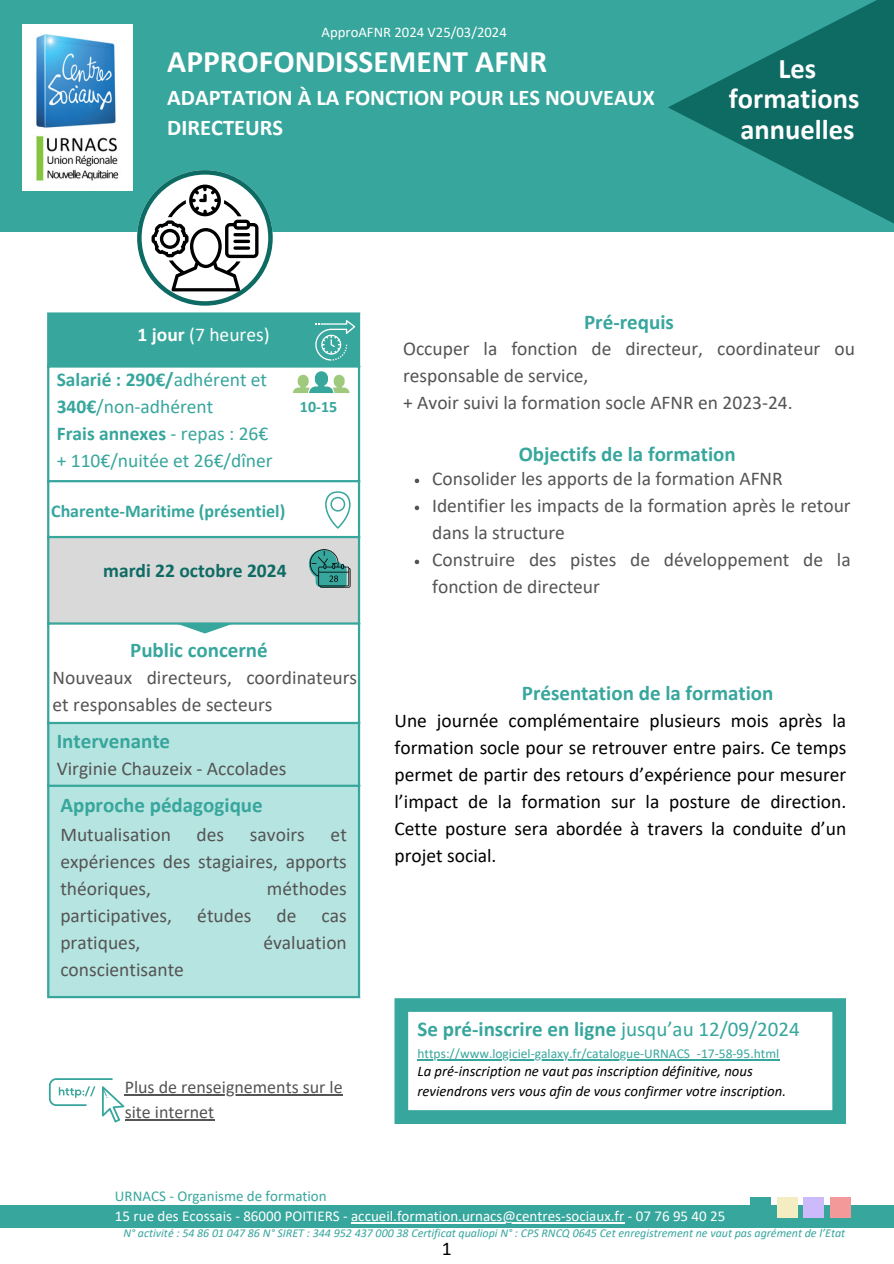
<style>
.page{position:relative;width:894px;height:1264px;background:#fff}
.page>*{position:absolute;margin:0;border:0;box-sizing:border-box;transform-origin:0 0}
.t1{font:700 31.5px "Calibri";color:#fff}
.t2{font:700 28.5px/30.3px "Calibri";color:#fefefe;text-align:center}
.t3{font:700 22.5px/30.3px "Calibri";color:#fff}
.t4{font:700 21px "Calibri";color:#37a69d}
.t5{font:19.5px/27px "Calibri";color:#545454}
.t6{font:19.5px/27px "Calibri";color:#000;text-align:justify}
.t7{font:19.5px/27px "Calibri";color:#37a69d}
.t8{font:700 19.5px "Calibri";color:#0e6b64}
.t9{font:19.5px "Calibri";color:#fff}
.t10{font:18px "Calibri";color:#545454}
.t11{font:700 18px "Calibri";color:#37a69d}
.t12{font:700 15.9px "Calibri";color:#37a69d}
.t13{font:15px "Calibri";color:#fff}
.t14{font:15px "Calibri";color:#37a69d}
.t15{font:italic 14.7px "Calibri";color:#000}
.t16{font:14.7px "Calibri";color:#fff}
.t17{font:13.5px "Calibri";color:#37a69d}
.t18{font:italic 12px "Calibri";color:#37a69d}
.s1{font-weight:700}
.s2{font-weight:400}
</style>
<div class="page">
<div style="left:0;top:0;width:893px;height:232px;background:#37a69d"></div>
<svg style="left:668px;top:0;width:225px;height:223px;fill:#0e6b64"></svg>
<div style="left:48px;top:313px;width:311px;height:54px;background:#37a69d"></div>
<div style="left:48px;top:537px;width:311px;height:86px;background:#d9d9d9"></div>
<div style="left:49px;top:724px;width:309px;height:271px;background:#b6e4e0"></div>
<hr style="left:47px;top:315px;width:2px;height:680px;background:#37a69d">
<hr style="left:358px;top:315px;width:2px;height:680px;background:#37a69d">
<hr style="left:47px;top:312px;width:313px;height:3px;background:#37a69d">
<hr style="left:47px;top:480px;width:313px;height:2px;background:#37a69d">
<hr style="left:47px;top:536px;width:313px;height:2px;background:#37a69d">
<hr style="left:47px;top:622px;width:313px;height:2px;background:#37a69d">
<hr style="left:47px;top:722px;width:313px;height:2px;background:#37a69d">
<hr style="left:47px;top:784px;width:313px;height:3px;background:#37a69d">
<hr style="left:47px;top:995px;width:313px;height:3px;background:#37a69d">
<svg style="left:177px;top:624px;width:55px;height:9px"></svg>
<svg style="left:394px;top:998px;width:451px;height:126px"></svg>
<img style="left:22px;top:24px;width:110px;height:167px">
<svg style="left:309px;top:549px;width:41px;height:38px"></svg>
<svg style="left:315px;top:320px;width:40px;height:40px"></svg>
<svg style="left:49px;top:1078px;width:75px;height:44px"></svg>
<svg style="left:325px;top:491px;width:25px;height:37px"></svg>
<svg style="left:414px;top:478px;width:5px;height:5px"></svg>
<svg style="left:414px;top:505px;width:5px;height:5px"></svg>
<svg style="left:414px;top:559px;width:5px;height:5px"></svg>
<hr style="left:417px;top:1059px;width:362px;height:1px;background:#37a69d">
<hr style="left:125px;top:1094px;width:218px;height:1px;background:#545454">
<hr style="left:125px;top:1119px;width:89px;height:1px;background:#545454">
<svg style="left:137px;top:170px;width:135px;height:135px"></svg>
<div style="left:0;top:1204px;width:893px;height:23px;background:#37a69d"></div>
<div style="left:750px;top:1197px;width:20px;height:20px;background:#37a69d"></div>
<div style="left:776px;top:1197px;width:21px;height:20px;background:#f5edc2"></div>
<div style="left:803px;top:1197px;width:20px;height:20px;background:#ccbafa"></div>
<div style="left:829px;top:1197px;width:21px;height:20px;background:#f3999a"></div>
<hr style="left:351px;top:1222px;width:273px;height:1px;background:#fff">
<svg style="left:292px;top:371px;width:58px;height:23px"></svg>
<p class="t16" style="left:321px;top:26px;width:187px">ApproAFNR 2024 V25/03/2024</p>
<h1 class="t1" style="left:167px;top:48px;width:381px">APPROFONDISSEMENT AFNR</h1>
<p class="t3" style="left:167px;top:84px;width:489px">ADAPTATION À LA FONCTION POUR LES NOUVEAUX<br>DIRECTEURS</p>
<p class="t2" style="left:728px;top:56px;width:132px">Les formations annuelles</p>
<h3 class="t9" style="left:137px;top:326px;width:133px"><span class="s1">1 jour</span> (7 heures)</h3>
<h4 class="t7" style="left:57px;top:367px;width:217px"><span class="s1">Salarié : 290€/</span>adhérent et<br><span class="s1">340€</span>/non-adhérent<br><span class="s1">Frais annexes</span> - repas : 26€ + 110€/nuitée et 26€/dîner</h4>
<h2 class="t11" style="left:51px;top:503px;width:235px">Charente-Maritime (présentiel)</h2>
<p class="t12" style="left:300px;top:399px;width:39px">10-15</p>
<p class="t8" style="left:103px;top:563px;width:185px">mardi 22 octobre 2024</p>
<p class="t4" style="left:130px;top:641px;width:139px">Public concerné</p>
<p class="t5" style="left:53px;top:666px;width:306px">Nouveaux directeurs, coordinateurs et responsables de secteurs</p>
<h6 class="t4" style="left:57px;top:732px;width:115px">Intervenante</h6>
<p class="t5" style="left:57px;top:757px;width:231px">Virginie Chauzeix - Accolades</p>
<p class="t4" style="left:60px;top:796px;width:204px">Approche pédagogique</p>
<h4 class="t5" style="left:60px;top:822px;width:112px">Mutualisation</h4>
<h4 class="t5" style="left:196px;top:822px;width:29px">des</h4>
<h4 class="t5" style="left:250px;top:822px;width:56px">savoirs</h4>
<h4 class="t5" style="left:60px;top:822px;width:288px;text-align:justify;text-indent:270px">et expériences des stagiaires, apports théoriques,</h4>
<h4 class="t5" style="left:267px;top:876px;width:81px">méthodes</h4>
<h4 class="t5" style="left:60px;top:903px;width:113px">participatives,</h4>
<h4 class="t5" style="left:197px;top:903px;width:56px">études</h4>
<h4 class="t5" style="left:276px;top:903px;width:21px">de</h4>
<h4 class="t5" style="left:321px;top:903px;width:27px">cas</h4>
<h4 class="t5" style="left:60px;top:930px;width:82px">pratiques,</h4>
<h4 class="t5" style="left:263px;top:930px;width:85px">évaluation</h4>
<h4 class="t5" style="left:60px;top:957px;width:125px">conscientisante</h4>
<h6 class="t4" style="left:584px;top:313px;width:91px">Pré-requis</h6>
<p class="t5" style="left:403px;top:336px;width:453px">Occuper la fonction de directeur, coordinateur ou responsable de service,<br>+ Avoir suivi la formation socle AFNR en 2023-24.</p>
<h5 class="t4" style="left:518px;top:445px;width:218px">Objectifs de la formation</h5>
<p class="t5" style="left:432px;top:467px;width:352px">Consolider les apports de la formation AFNR</p>
<h5 class="t5" style="left:432px;top:494px;width:420px">Identifier les impacts de la formation après le retour dans la structure</h5>
<h4 class="t5" style="left:432px;top:548px;width:420px">Construire des pistes de développement de la fonction de directeur</h4>
<h6 class="t4" style="left:521px;top:684px;width:253px">Présentation de la formation</h6>
<h6 class="t6" style="left:394px;top:709px;width:453px">Une journée complémentaire plusieurs mois après la formation socle pour se retrouver entre pairs. Ce temps permet de partir des retours d’expérience pour mesurer l’impact de la formation sur la posture de direction.<br>Cette posture sera abordée à travers la conduite d’un projet social.</h6>
<h4 class="t4" style="left:417px;top:1019px;width:383px">Se pré-inscrire en ligne <span class="s2">jusqu’au 12/09/2024</span></h4>
<h6 class="t17" style="left:417px;top:1047px;width:363px">https://www.logiciel-galaxy.fr/catalogue-URNACS_-17-58-95.html</h6>
<h4 class="t15" style="left:417px;top:1065px;width:336px">La pré-inscription ne vaut pas inscription définitive, nous</h4>
<h6 class="t10" style="left:125px;top:1079px;width:219px">Plus de renseignements sur le</h6>
<h4 class="t15" style="left:417px;top:1085px;width:370px">reviendrons vers vous afin de vous confirmer votre inscription.</h4>
<h6 class="t10" style="left:125px;top:1104px;width:91px">site internet</h6>
<p class="t14" style="left:115px;top:1190px;width:213px">URNACS - Organisme de formation</p>
<p class="t13" style="left:115px;top:1209px;width:611px">15 rue des Ecossais - 86000 POITIERS - accueil.formation.urnacs@centres-sociaux.fr - 07 76 95 40 25</p>
<p class="t18" style="left:123px;top:1228px;width:723px">N° activité : 54 86 01 047 86 N° SIRET : 344 952 437 000 38 Certificat qualiopi N° : CPS RNCQ 0645 Cet enregistrement ne vaut pas agrément de l’Etat</p>
<p class="t6" style="left:442px;top:1236px;width:11px">1</p>
</div>
